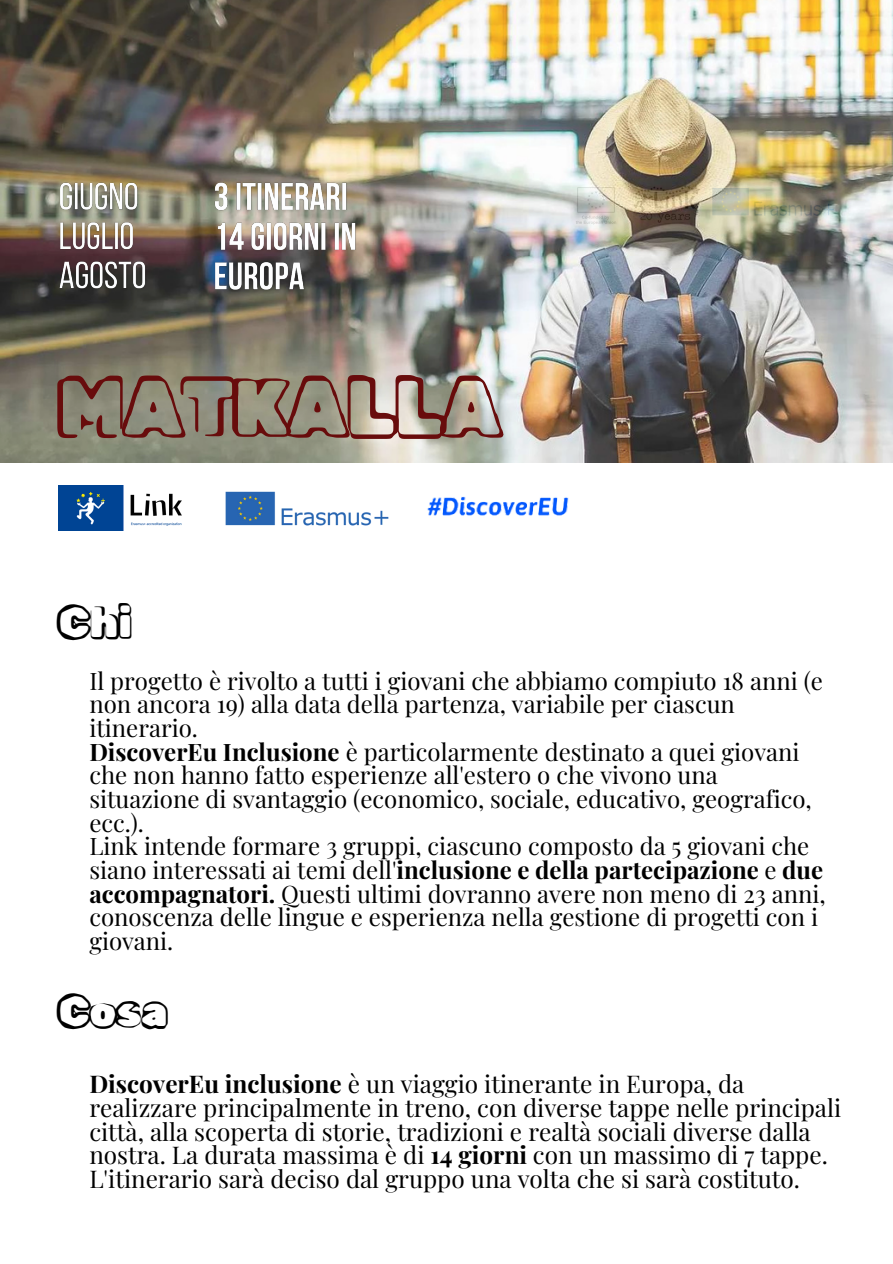
<style>
.page{position:relative;width:893px;height:1264px;background:#fff}
.page>*{position:absolute;margin:0;border:0;box-sizing:border-box;transform-origin:0 0}
.t1{font:76.5px "Rubik Vinyl";color:#680c0c}
.t2{font:42.15px "Rubik Vinyl";color:#000}
.t3{font:24.3px/23.7px "Playfair Display";color:#000}
.t4{font:24px/23.7px "Playfair Display";color:#000}
.s1{font-weight:700}
</style>
<div class="page">
<img style="left:0;top:0;width:892px;height:462px">
<img style="left:427px;top:496px;width:142px;height:20px">
<img style="left:225px;top:491px;width:164px;height:35px">
<img style="left:59px;top:485px;width:123px;height:45px">
<img style="left:55px;top:179px;width:94px;height:118px">
<img style="left:210px;top:178px;width:151px;height:121px">
<h3 class="t1" style="left:59px;top:363px;width:443px">MATKALLA</h3>
<p class="t2" style="left:59px;top:597px;width:75px">Chi</p>
<p class="t4" style="left:89px;top:668px;width:735px">Il progetto è rivolto a tutti i giovani che abbiamo compiuto 18 anni (e non ancora 19) alla data della partenza, variabile per ciascun itinerario.</p>
<p class="t4" style="left:89px;top:739px;width:724px"><span class="s1">DiscoverEu Inclusione</span> è particolarmente destinato a quei giovani che non hanno fatto esperienze all'estero o che vivono una situazione di svantaggio (economico, sociale, educativo, geografico, ecc.).</p>
<p class="t4" style="left:89px;top:833px;width:737px">Link intende formare 3 gruppi, ciascuno composto da 5 giovani che siano interessati ai temi dell'<span class="s1">inclusione e della partecipazione</span> e <span class="s1">due accompagnatori.</span> Questi ultimi dovranno avere non meno di 23 anni, conoscenza delle lingue e esperienza nella gestione di progetti con i giovani.</p>
<h3 class="t2" style="left:59px;top:986px;width:110px">Cosa</h3>
<p class="t3" style="left:89px;top:1071px;width:753px"><span class="s1">DiscoverEu inclusione</span> è un viaggio itinerante in Europa, da realizzare principalmente in treno, con diverse tappe nelle principali città, alla scoperta di storie, tradizioni e realtà sociali diverse dalla nostra. La durata massima è di <span class="s1">14 giorni</span> con un massimo di 7 tappe.<br>L'itinerario sarà deciso dal gruppo una volta che si sarà costituto.</p>
</div>
